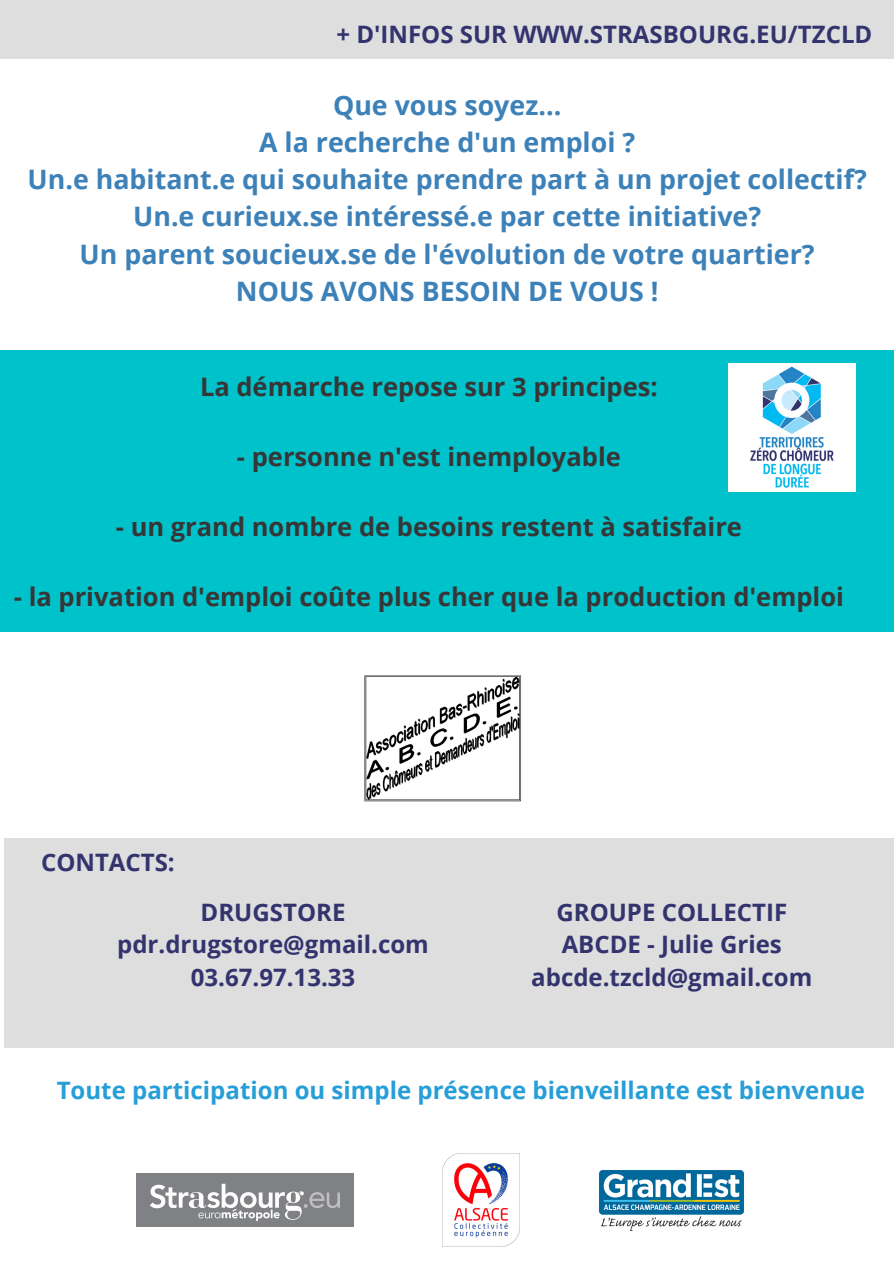
<style>
.page{position:relative;width:894px;height:1264px;background:#fff}
.page>*{position:absolute;margin:0;border:0;box-sizing:border-box;transform-origin:0 0}
.t1{font:700 26.7px "Open Sans";color:#3d81b9}
.t2{font:700 25.5px "Open Sans";color:#363636}
.t3{font:700 24px "Open Sans";color:#33336e}
.t4{font:700 24px "Open Sans";color:#269ed8}
</style>
<div class="page">
<div style="left:0;top:0;width:893px;height:59px;background:#dededf"></div>
<img style="left:364px;top:675px;width:157px;height:126px">
<div style="left:4px;top:838px;width:889px;height:210px;background:#dededf"></div>
<div style="left:0;top:350px;width:893px;height:282px;background:#00c2cb"></div>
<img style="left:728px;top:364px;width:127px;height:127px">
<img style="left:137px;top:1173px;width:216px;height:53px">
<img style="left:442px;top:1153px;width:77px;height:93px">
<img style="left:599px;top:1170px;width:145px;height:60px">
<p class="t3" style="left:336px;top:17px;width:537px">+ D'INFOS SUR WWW.STRASBOURG.EU/TZCLD</p>
<p class="t1" style="left:333px;top:86px;width:230px">Que vous soyez...</p>
<p class="t1" style="left:259px;top:123px;width:377px">A la recherche d'un emploi ?</p>
<p class="t1" style="left:28px;top:161px;width:840px">Un.e habitant.e qui souhaite prendre part à un projet collectif?</p>
<p class="t1" style="left:133px;top:198px;width:629px">Un.e curieux.se intéressé.e par cette initiative?</p>
<p class="t1" style="left:80px;top:235px;width:736px">Un parent soucieux.se de l'évolution de votre quartier?</p>
<p class="t1" style="left:236px;top:272px;width:424px">NOUS AVONS BESOIN DE VOUS !</p>
<p class="t2" style="left:200px;top:369px;width:459px">La démarche repose sur 3 principes:</p>
<p class="t2" style="left:237px;top:439px;width:385px">- personne n'est inemployable</p>
<p class="t2" style="left:116px;top:508px;width:627px">- un grand nombre de besoins restent à satisfaire</p>
<p class="t2" style="left:14px;top:578px;width:831px">- la privation d'emploi coûte plus cher que la production d'emploi</p>
<p class="t3" style="left:41px;top:845px;width:135px">CONTACTS:</p>
<p class="t3" style="left:200px;top:894px;width:146px">DRUGSTORE</p>
<p class="t3" style="left:117px;top:927px;width:313px">pdr.drugstore@gmail.com</p>
<p class="t3" style="left:191px;top:960px;width:166px">03.67.97.13.33</p>
<p class="t3" style="left:556px;top:894px;width:232px">GROUPE COLLECTIF</p>
<p class="t3" style="left:561px;top:927px;width:221px">ABCDE - Julie Gries</p>
<p class="t3" style="left:531px;top:960px;width:282px">abcde.tzcld@gmail.com</p>
<p class="t4" style="left:57px;top:1073px;width:809px">Toute participation ou simple présence bienveillante est bienvenue</p>
</div>
